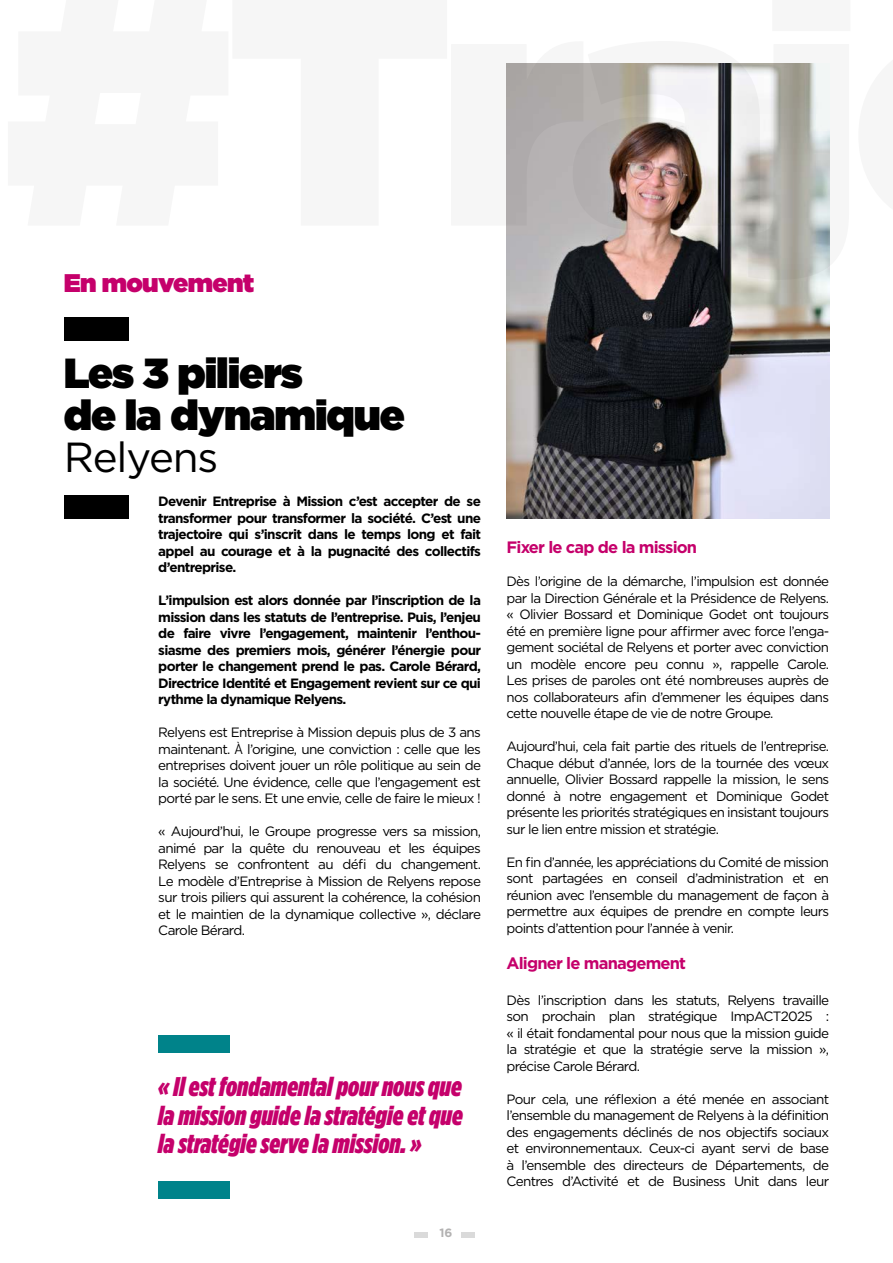
<style>
.page{position:relative;width:893px;height:1263px;background:#fff}
.page>*{position:absolute;margin:0;border:0;box-sizing:border-box;transform-origin:0 0}
.t1{font:900 42px/42px "Gotham";letter-spacing:-.025em;color:#000}
.t2{font:42px "Gotham";letter-spacing:-.025em;color:#000}
.t3{font:italic 27px/28.5px "Gotham Condensed X Black";color:#c5006b;text-align:justify}
.t4{font:900 25.5px "Gotham";letter-spacing:-.025em;color:#c5006b}
.t5{font:700 16.5px "Gotham";letter-spacing:-.05em;color:#c5006b}
.t6{font:13.5px/16.5px "Gotham";letter-spacing:-.05em;color:#000;text-align:justify}
.t7{font:700 13.5px/16.5px "Gotham";letter-spacing:-.05em;color:#000;text-align:justify}
.t8{font:700 12px "Gotham";color:#b3b2b2}
.s1{font-family:"Apex New"}
</style>
<div class="page">
<div style="left:414px;top:1232px;width:14px;height:5px;background:#dadada"></div>
<div style="left:461px;top:1232px;width:14px;height:5px;background:#dadada"></div>
<img style="left:506px;top:64px;width:323px;height:455px">
<div style="left:158px;top:1035px;width:72px;height:18px;background:#00838a"></div>
<div style="left:158px;top:1181px;width:72px;height:18px;background:#00838a"></div>
<div style="left:64px;top:495px;width:65px;height:24px;background:#000"></div>
<div style="left:64px;top:317px;width:65px;height:23px;background:#000"></div>
<h3 class="t4" style="left:64px;top:265px;width:192px">En mouvement</h3>
<h1 class="t1" style="left:64px;top:352px;width:343px">Les 3 piliers<br>de la dynamique</h1>
<h1 class="t2" style="left:64px;top:430px;width:156px">Relyens</h1>
<p class="t7" style="left:158px;top:493px;width:324px">Devenir Entreprise à Mission c’est accepter de se transformer pour transformer la société. C’est une trajectoire qui s’inscrit dans le temps long et fait appel au courage et à la pugnacité des collectifs d’entreprise.</p>
<p class="t7" style="left:158px;top:592px;width:324px">L’impulsion est alors donnée par l’inscription de la mission dans les statuts de l’entreprise. Puis, l’enjeu de faire vivre l’engagement, maintenir l’enthou&shy;siasme des premiers mois, générer l’énergie pour porter le changement prend le pas. Carole Bérard, Directrice Identité et Engagement revient sur ce qui rythme la dynamique Relyens.</p>
<p class="t6" style="left:158px;top:724px;width:324px">Relyens est Entreprise à Mission depuis plus de 3 ans maintenant. <span class="s1">À</span> l’origine, une conviction : celle que les entreprises doivent jouer un rôle politique au sein de la société. Une évidence, celle que l’engagement est porté par le sens. Et une envie, celle de faire le mieux !</p>
<p class="t6" style="left:158px;top:823px;width:324px">« Aujourd’hui, le Groupe progresse vers sa mission, animé par la quête du renouveau et les équipes Relyens se confrontent au défi du changement.<br>Le modèle d’Entreprise à Mission de Relyens repose sur trois piliers qui assurent la cohérence, la cohésion et le maintien de la dynamique collective », déclare Carole Bérard.</p>
<h2 class="t3" style="left:158px;top:1072px;width:306px">« Il est fondamental pour nous que la mission guide la stratégie et que la stratégie serve la mission. »</h2>
<p class="t8" style="left:439px;top:1225px;width:15px">16</p>
<p class="t5" style="left:506px;top:536px;width:192px">Fixer le cap de la mission</p>
<p class="t6" style="left:506px;top:573px;width:324px">Dès l’origine de la démarche, l’impulsion est donnée par la Direction Générale et la Présidence de Relyens. « Olivier Bossard et Dominique Godet ont toujours été en première ligne pour affirmer avec force l’enga&shy;gement sociétal de Relyens et porter avec conviction un modèle encore peu connu », rappelle Carole.<br>Les prises de paroles ont été nombreuses auprès de nos collaborateurs afin d’emmener les équipes dans cette nouvelle étape de vie de notre Groupe.</p>
<p class="t6" style="left:506px;top:738px;width:324px">Aujourd’hui, cela fait partie des rituels de l’entreprise.<br>Chaque début d’année, lors de la tournée des vœux annuelle, Olivier Bossard rappelle la mission, le sens donné à notre engagement et Dominique Godet présente les priorités stratégiques en insistant toujours sur le lien entre mission et stratégie.</p>
<p class="t6" style="left:506px;top:853px;width:324px">En fin d’année, les appréciations du Comité de mission sont partagées en conseil d’administration et en réunion avec l’ensemble du management de façon à permettre aux équipes de prendre en compte leurs points d’attention pour l’année à venir.</p>
<p class="t5" style="left:506px;top:952px;width:181px">Aligner le management</p>
<p class="t6" style="left:506px;top:991px;width:324px">Dès l’inscription dans les statuts, Relyens travaille son prochain plan stratégique ImpACT2025 : « il était fondamental pour nous que la mission guide la stratégie et que la stratégie serve la mission », précise Carole Bérard.</p>
<p class="t6" style="left:506px;top:1090px;width:324px">Pour cela, une réflexion a été menée en associant l’ensemble du management de Relyens à la définition des engagements déclinés de nos objectifs sociaux et environnementaux. Ceux-ci ayant servi de base à l’ensemble des directeurs de Départements, de Centres d’Activité et de Business Unit dans leur</p>
</div>
